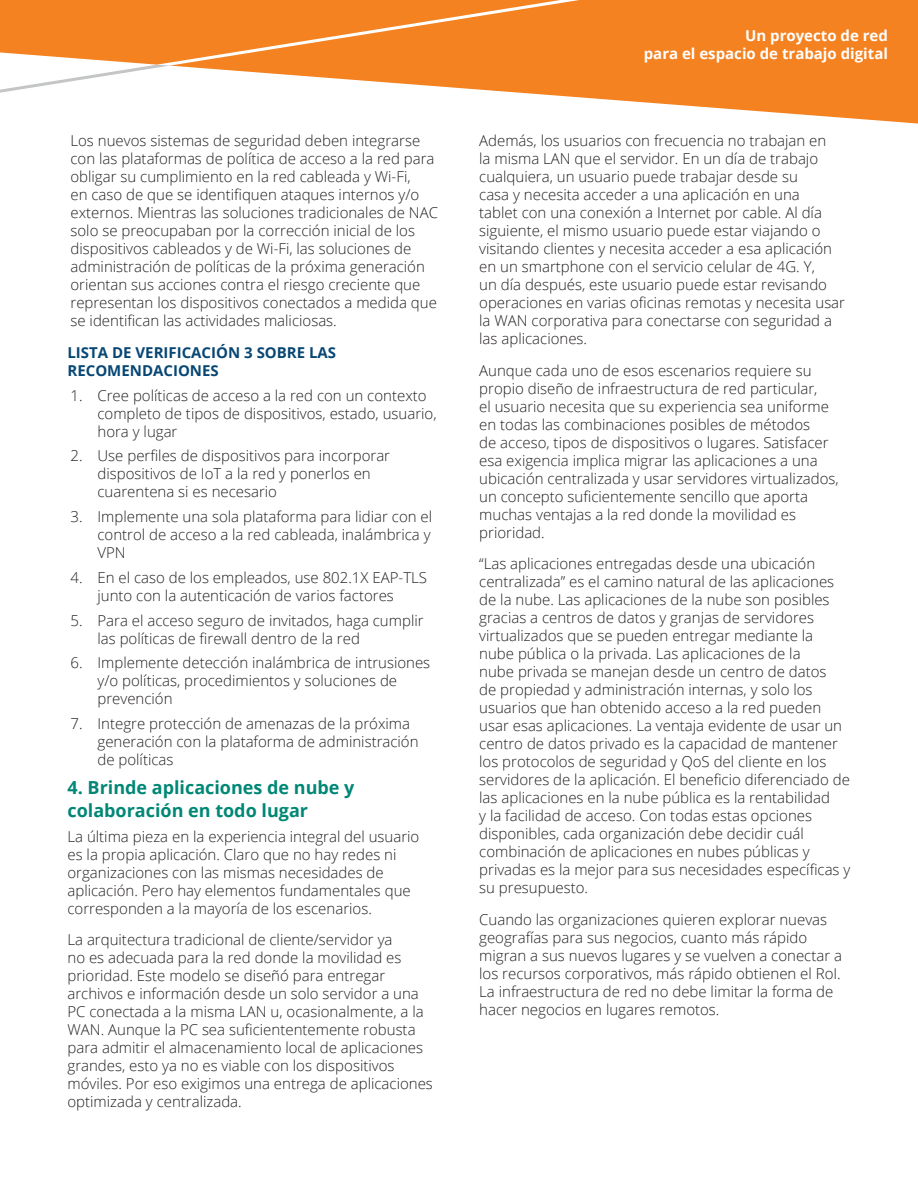
<style>
.page{position:relative;width:918px;height:1188px;background:#fff}
.page>*{position:absolute;margin:0;border:0;box-sizing:border-box;transform-origin:0 0}
.t1{font:700 18px/22.5px "Open Sans";color:#008775}
.t2{font:300 15px/18px "Open Sans";color:#231f20}
.t3{font:700 15px/18px "Open Sans";color:#fff;text-align:right}
.t4{font:700 15px/18px "Open Sans";color:#084774}
</style>
<div class="page">
<svg style="left:0;top:0;width:170px;height:93px"></svg>
<svg style="left:170px;top:0;width:748px;height:124px;fill:#f58220"></svg>
<p class="t2" style="left:70px;top:132px;width:368px">Los nuevos sistemas de seguridad deben integrarse con las plataformas de política de acceso a la red para obligar su cumplimiento en la red cableada y Wi-Fi,<br>en caso de que se identifiquen ataques internos y/o externos. Mientras las soluciones tradicionales de NAC solo se preocupaban por la corrección inicial de los dispositivos cableados y de Wi-Fi, las soluciones de administración de políticas de la próxima generación orientan sus acciones contra el riesgo creciente que representan los dispositivos conectados a medida que se identifican las actividades maliciosas.</p>
<p class="t4" style="left:68px;top:343px;width:270px">Lista de verificación 3 sobre las recomendaciones</p>
<p class="t2" style="left:98px;top:386px;width:341px;text-indent:-27px">1. Cree políticas de acceso a la red con un contexto completo de tipos de dispositivos, estado, usuario, hora y lugar</p>
<p class="t2" style="left:98px;top:447px;width:294px;text-indent:-27px">2. Use perfiles de dispositivos para incorporar dispositivos de I oT a la red y ponerlos en cuarentena si es necesario</p>
<p class="t2" style="left:98px;top:507px;width:336px;text-align:justify;text-indent:-27px">3. I mplemente una sola plataforma para lidiar con el control de acceso a la red cableada, inalámbrica y VPN</p>
<p class="t2" style="left:70px;top:568px;width:358px;text-align:center">4. En el caso de los empleados, use 802.1X EAP-TLS junto con la autenticación de varios factores</p>
<p class="t2" style="left:98px;top:611px;width:328px;text-indent:-27px">5. Para el acceso seguro de invitados, haga cumplir las políticas de firewall dentro de la red</p>
<p class="t2" style="left:98px;top:654px;width:334px;text-indent:-27px">6. I mplemente detección inalámbrica de intrusiones y/o políticas, procedimientos y soluciones de prevención</p>
<p class="t2" style="left:98px;top:714px;width:323px;text-indent:-27px">7. I ntegre protección de amenazas de la próxima generación con la plataforma de administración de políticas</p>
<p class="t1" style="left:68px;top:776px;width:289px">4. Brinde aplicaciones de nube y colaboración en todo lugar</p>
<p class="t2" style="left:68px;top:827px;width:353px">La última pieza en la experiencia integral del usuario es la propia aplicación. Claro que no hay redes ni organizaciones con las mismas necesidades de aplicación. Pero hay elementos fundamentales que corresponden a la mayoría de los escenarios.</p>
<p class="t2" style="left:68px;top:930px;width:367px">La arquitectura tradicional de cliente/servidor ya<br>no es adecuada para la red donde la movilidad es prioridad. Este modelo se diseñó para entregar archivos e información desde un solo servidor a una PC conectada a la misma LAN u, ocasionalmente, a la WAN. Aunque la PC sea suficiententemente robusta para admitir el almacenamiento local de aplicaciones grandes, esto ya no es viable con los dispositivos móviles. Por eso exigimos una entrega de aplicaciones optimizada y centralizada.</p>
<p class="t3" style="left:644px;top:27px;width:246px">Un proyecto de red<br>para el espacio de trabajo digital</p>
<p class="t2" style="left:479px;top:132px;width:367px">Además, los usuarios con frecuencia no trabajan en<br>la misma LAN que el servidor. En un día de trabajo cualquiera, un usuario puede trabajar desde su<br>casa y necesita acceder a una aplicación en una<br>tablet con una conexión a I nternet por cable. Al día siguiente, el mismo usuario puede estar viajando o visitando clientes y necesita acceder a esa aplicación en un smartphone con el servicio celular de 4G. Y,<br>un día después, este usuario puede estar revisando operaciones en varias oficinas remotas y necesita usar la WAN corporativa para conectarse con seguridad a las aplicaciones.</p>
<p class="t2" style="left:479px;top:361px;width:361px">Aunque cada uno de esos escenarios requiere su propio diseño de infraestructura de red particular,<br>el usuario necesita que su experiencia sea uniforme en todas las combinaciones posibles de métodos<br>de acceso, tipos de dispositivos o lugares. Satisfacer esa exigencia implica migrar las aplicaciones a una ubicación centralizada y usar servidores virtualizados, un concepto suficientemente sencillo que aporta muchas ventajas a la red donde la movilidad es prioridad.</p>
<p class="t2" style="left:479px;top:555px;width:373px">“Las aplicaciones entregadas desde una ubicación centralizada” es el camino natural de las aplicaciones de la nube. Las aplicaciones de la nube son posibles gracias a centros de datos y granjas de servidores virtualizados que se pueden entregar mediante la nube pública o la privada. Las aplicaciones de la<br>nube privada se manejan desde un centro de datos<br>de propiedad y administración internas, y solo los usuarios que han obtenido acceso a la red pueden usar esas aplicaciones. La ventaja evidente de usar un centro de datos privado es la capacidad de mantener los protocolos de seguridad y QoS del cliente en los servidores de la aplicación. El beneficio diferenciado de las aplicaciones en la nube pública es la rentabilidad<br>y la facilidad de acceso. Con todas estas opciones disponibles, cada organización debe decidir cuál combinación de aplicaciones en nubes públicas y privadas es la mejor para sus necesidades específicas y su presupuesto.</p>
<p class="t2" style="left:479px;top:910px;width:364px">Cuando las organizaciones quieren explorar nuevas geografías para sus negocios, cuanto más rápido migran a sus nuevos lugares y se vuelven a conectar a los recursos corporativos, más rápido obtienen el RoI .<br>La infraestructura de red no debe limitar la forma de hacer negocios en lugares remotos.</p>
</div>
